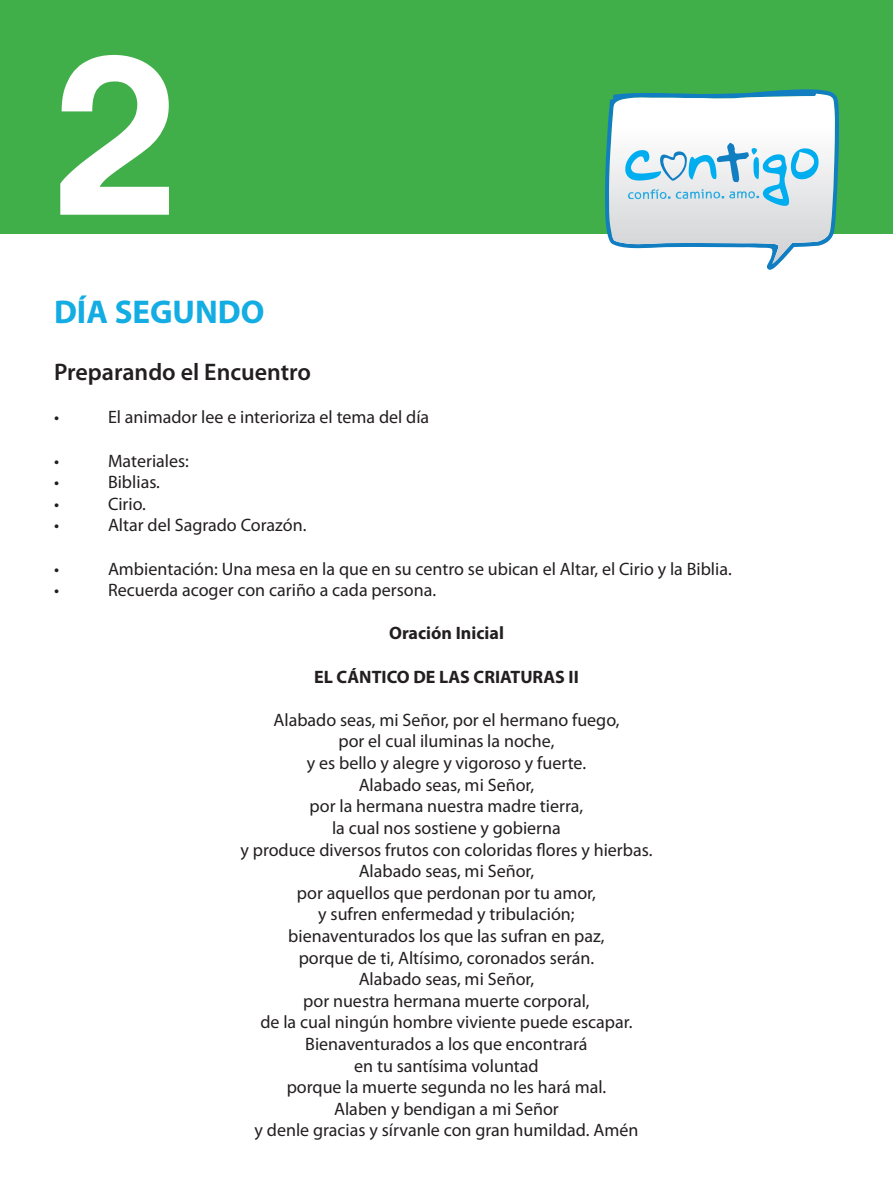
<style>
.page{position:relative;width:893px;height:1191px;background:#fff}
.page>*{position:absolute;margin:0;border:0;box-sizing:border-box;transform-origin:0 0}
.t1{font:700 225px "COUTURE";color:#fff}
.t2{font:700 33px "Myriad Pro";color:#13ace3}
.t3{font:600 24px "Myriad Pro";color:#231f20}
.t4{font:18px/21.6px "Myriad Pro";color:#231f20;text-align:center}
.t5{font:700 18px "Myriad Pro";color:#231f20}
</style>
<div class="page">
<div style="left:0;top:0;width:893px;height:234px;background:#40ae49"></div>
<svg style="left:605px;top:89px;width:234px;height:181px;background:#cae0e7"></svg>
<h1 class="t1" style="left:54px;top:31px;width:123px">2</h1>
<h2 class="t2" style="left:54px;top:290px;width:212px">DÍA SEGUNDO</h2>
<h3 class="t3" style="left:54px;top:357px;width:259px">Preparando el Encuentro</h3>
<p class="t4" style="left:54px;top:406px;width:7px">•</p>
<p class="t4" style="left:108px;top:406px;width:323px">El animador lee e interioriza el tema del día</p>
<p class="t4" style="left:54px;top:449px;width:7px">•</p>
<p class="t4" style="left:108px;top:449px;width:83px">Materiales:</p>
<p class="t4" style="left:54px;top:471px;width:7px">•</p>
<p class="t4" style="left:108px;top:471px;width:54px">Biblias.</p>
<p class="t4" style="left:54px;top:492px;width:7px">•</p>
<p class="t4" style="left:108px;top:492px;width:39px">Cirio.</p>
<p class="t4" style="left:54px;top:514px;width:7px">•</p>
<p class="t4" style="left:108px;top:514px;width:200px">Altar del Sagrado Corazón.</p>
<p class="t4" style="left:54px;top:557px;width:7px">•</p>
<p class="t4" style="left:108px;top:557px;width:625px">Ambientación: Una mesa en la que en su centro se ubican el Altar, el Cirio y la Biblia.</p>
<p class="t4" style="left:54px;top:579px;width:7px">•</p>
<p class="t4" style="left:108px;top:579px;width:330px">Recuerda acoger con cariño a cada persona.</p>
<p class="t5" style="left:389px;top:621px;width:116px">Oración Inicial</p>
<p class="t5" style="left:314px;top:665px;width:266px">EL CÁNTICO DE LAS CRIATURAS II</p>
<p class="t4" style="left:240px;top:708px;width:413px">Alabado seas, mi Señor, por el hermano fuego,<br>por el cual iluminas la noche,<br>y es bello y alegre y vigoroso y fuerte.<br>Alabado seas, mi Señor,<br>por la hermana nuestra madre tierra,<br>la cual nos sostiene y gobierna<br>y produce diversos frutos con coloridas flores y hierbas.<br>Alabado seas, mi Señor,<br>por aquellos que perdonan por tu amor,<br>y sufren enfermedad y tribulación;<br>bienaventurados los que las sufran en paz,<br>porque de ti, Altísimo, coronados serán.<br>Alabado seas, mi Señor,<br>por nuestra hermana muerte corporal,<br>de la cual ningún hombre viviente puede escapar.<br>Bienaventurados a los que encontrará<br>en tu santísima voluntad<br>porque la muerte segunda no les hará mal.<br>Alaben y bendigan a mi Señor<br>y denle gracias y sírvanle con gran humildad. Amén</p>
</div>
